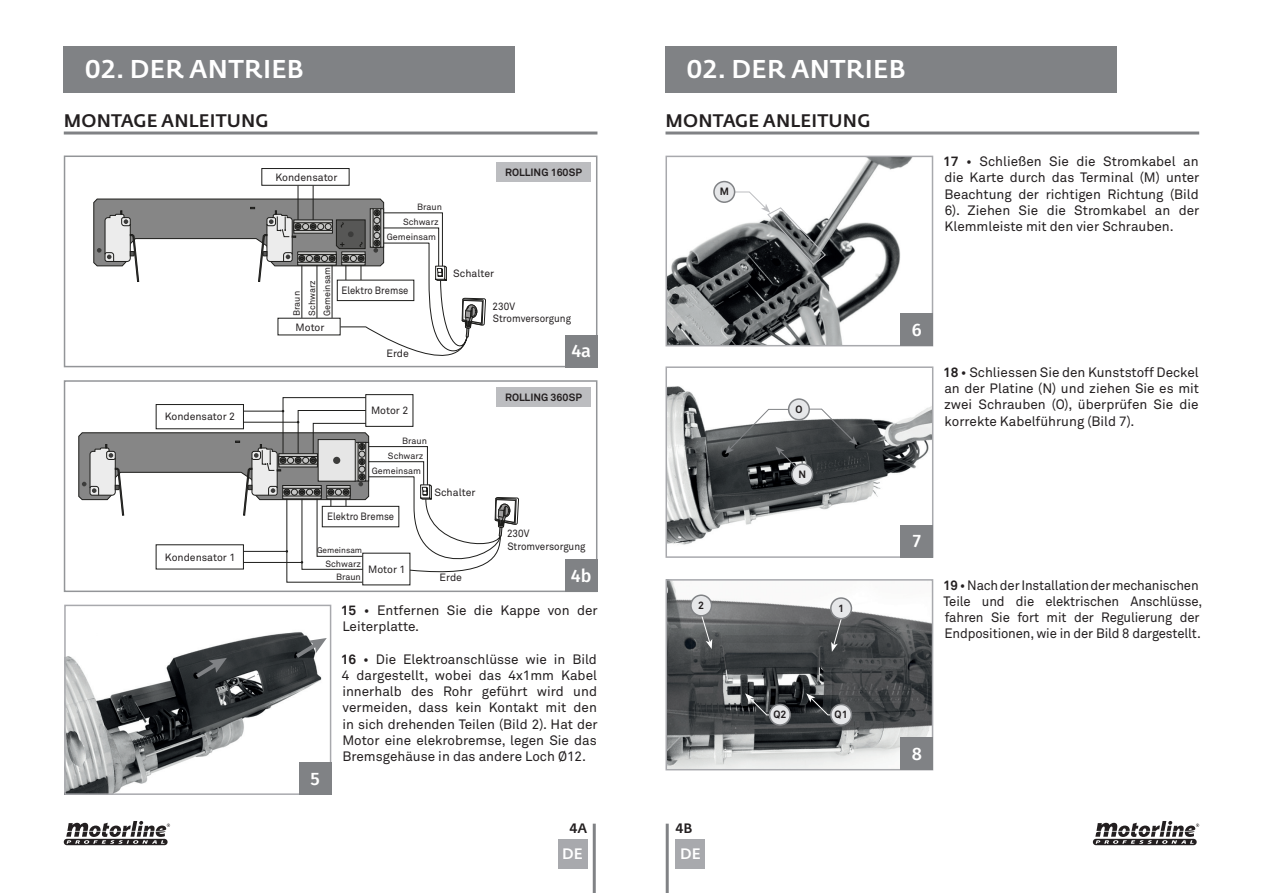
<style>
.page{position:relative;width:1263px;height:893px;background:#fff}
.page>*{position:absolute;margin:0;border:0;box-sizing:border-box;transform-origin:0 0}
.t1{font:500 25.5px "Fedra Sans Std";letter-spacing:.01em;color:#fff}
.t2{font:500 18px "Fedra Sans Std";letter-spacing:.01em;color:#231f20}
.t3{font:500 18px "Fira Sans";color:#fff}
.t4{font:500 15px "Fedra Sans Std";color:#fff}
.t5{font:13.5px/16.2px "Akkurat Pro";letter-spacing:-.005em;color:#231f20;text-align:justify}
.t6{font:500 13.5px "Fedra Sans Std";color:#231f20}
.t7{font:10.5px "Akkurat Pro";color:#231f20}
.t8{font:10.5px/12.6px "Akkurat Pro";color:#231f20;scale:.94 1}
.t9{font:700 10.5px "Akkurat Pro";color:#231f20}
.t10{font:10.5px "Akkurat Pro";color:#231f20;scale:.9 1}
.t11{font:9px/15.3px "Akkurat Pro";color:#231f20}
.t12{font:8.25px "Akkurat Pro";color:#231f20}
.s1{font-weight:700}
</style>
<div class="page">
<div style="left:665px;top:47px;width:452px;height:46px;background:#808285"></div>
<div style="left:64px;top:47px;width:451px;height:46px;background:#808285"></div>
<hr style="left:665px;top:132px;width:534px;height:3px;background:#808285">
<hr style="left:64px;top:132px;width:533px;height:3px;background:#808285">
<hr style="left:593px;top:824px;width:3px;height:69px;background:#808285">
<hr style="left:666px;top:824px;width:3px;height:69px;background:#808285">
<div style="left:675px;top:839px;width:30px;height:30px;background:#a8a9ad"></div>
<div style="left:558px;top:839px;width:29px;height:30px;background:#a8a9ad"></div>
<svg style="left:93px;top:162px;width:498px;height:194px"></svg>
<div style="left:64px;top:156px;width:533px;height:211px;border:2px solid #939598"></div>
<svg style="left:78px;top:397px;width:441px;height:187px"></svg>
<div style="left:64px;top:380px;width:533px;height:212px;border:2px solid #939598"></div>
<img style="left:668px;top:159px;width:262px;height:184px">
<div style="left:665px;top:156px;width:268px;height:190px;border:2px solid #a8a9ad"></div>
<img style="left:67px;top:632px;width:255px;height:160px">
<div style="left:64px;top:605px;width:267px;height:190px;border:2px solid #a8a9ad"></div>
<div style="left:714px;top:182px;width:21px;height:20px;background:#e6e7e9;border-radius:50%"></div>
<div style="left:713px;top:181px;width:22px;height:22px;border:2px solid #808285;border-radius:50%"></div>
<div style="left:299px;top:762px;width:32px;height:33px;background:#808285"></div>
<div style="left:565px;top:559px;width:32px;height:33px;background:#808285"></div>
<div style="left:900px;top:314px;width:33px;height:32px;background:#808285"></div>
<svg style="left:725px;top:191px;width:101px;height:74px"></svg>
<img style="left:668px;top:386px;width:262px;height:159px">
<div style="left:665px;top:366px;width:268px;height:192px;border:2px solid #a8a9ad"></div>
<svg style="left:725px;top:408px;width:133px;height:65px"></svg>
<div style="left:789px;top:399px;width:20px;height:21px;background:#e6e7e9;border-radius:50%"></div>
<div style="left:788px;top:398px;width:22px;height:22px;border:2px solid #808285;border-radius:50%"></div>
<div style="left:792px;top:464px;width:20px;height:21px;background:#e6e7e9;border-radius:50%"></div>
<div style="left:791px;top:463px;width:22px;height:22px;border:2px solid #808285;border-radius:50%"></div>
<div style="left:900px;top:525px;width:33px;height:32px;background:#808285"></div>
<img style="left:668px;top:582px;width:262px;height:185px">
<div style="left:665px;top:579px;width:268px;height:191px;border:2px solid #a8a9ad"></div>
<div style="left:900px;top:737px;width:33px;height:33px;background:#808285"></div>
<svg style="left:745px;top:693px;width:34px;height:23px"></svg>
<svg style="left:806px;top:693px;width:34px;height:23px"></svg>
<div style="left:770px;top:704px;width:20px;height:21px;background:#e6e7e9;border-radius:50%"></div>
<div style="left:769px;top:704px;width:22px;height:22px;border:2px solid #808285;border-radius:50%"></div>
<div style="left:831px;top:704px;width:20px;height:21px;background:#e6e7e9;border-radius:50%"></div>
<div style="left:830px;top:704px;width:22px;height:22px;border:2px solid #808285;border-radius:50%"></div>
<svg style="left:696px;top:599px;width:16px;height:50px"></svg>
<svg style="left:831px;top:614px;width:13px;height:38px"></svg>
<div style="left:691px;top:595px;width:20px;height:21px;background:#e6e7e9;border-radius:50%"></div>
<div style="left:690px;top:594px;width:22px;height:23px;border:2px solid #808285;border-radius:50%"></div>
<div style="left:831px;top:598px;width:20px;height:21px;background:#e6e7e9;border-radius:50%"></div>
<div style="left:830px;top:597px;width:22px;height:22px;border:2px solid #808285;border-radius:50%"></div>
<div style="left:565px;top:335px;width:32px;height:32px;background:#808285"></div>
<div style="left:496px;top:387px;width:94px;height:20px;background:#bcbdc0"></div>
<div style="left:496px;top:162px;width:94px;height:20px;background:#bcbdc0"></div>
<svg style="left:196px;top:658px;width:64px;height:31px;background:#494c4e"></svg>
<svg style="left:296px;top:638px;width:31px;height:20px"></svg>
<svg style="left:1093px;top:821px;width:106px;height:24px"></svg>
<svg style="left:64px;top:821px;width:106px;height:24px"></svg>
<h1 class="t1" style="left:85px;top:53px;width:220px">02. DER ANTRIEB</h1>
<h1 class="t1" style="left:687px;top:53px;width:220px">02. DER ANTRIEB</h1>
<h2 class="t2" style="left:64px;top:110px;width:206px">MONTAGE ANLEITUNG</h2>
<h2 class="t2" style="left:666px;top:110px;width:206px">MONTAGE ANLEITUNG</h2>
<p class="t7" style="left:165px;top:410px;width:72px">Kondensator 2</p>
<p class="t7" style="left:165px;top:551px;width:72px">Kondensator 1</p>
<p class="t7" style="left:275px;top:171px;width:64px">Kondensator</p>
<p class="t11" style="left:417px;top:199px;width:26px">Braun</p>
<p class="t11" style="left:403px;top:214px;width:37px">Schwarz</p>
<p class="t11" style="left:387px;top:230px;width:51px">Gemeinsam</p>
<p class="t11" style="left:289px;top:316px;width:51px;rotate:-90deg">Braun<br>Schwarz<br>Gemeinsam</p>
<p class="t7" style="left:296px;top:321px;width:30px">Motor</p>
<p class="t10" style="left:341px;top:284px;width:76px">Elektro Bremse</p>
<p class="t7" style="left:387px;top:347px;width:24px">Erde</p>
<p class="t7" style="left:371px;top:404px;width:39px">Motor 2</p>
<p class="t11" style="left:402px;top:434px;width:26px">Braun</p>
<p class="t11" style="left:372px;top:449px;width:53px;text-align:right">Schwarz<br>Gemeinsam</p>
<p class="t9" style="left:505px;top:166px;width:78px">ROLLING 160SP</p>
<p class="t7" style="left:453px;top:267px;width:43px">Schalter</p>
<p class="t8" style="left:493px;top:300px;width:85px">230V<br>Stromversorgung</p>
<h2 class="t3" style="left:571px;top:337px;width:21px">4a</h2>
<p class="t9" style="left:505px;top:391px;width:78px">ROLLING 360SP</p>
<p class="t10" style="left:327px;top:511px;width:76px">Elektro Bremse</p>
<p class="t12" style="left:317px;top:546px;width:47px">Gemeinsam</p>
<p class="t11" style="left:326px;top:556px;width:37px">Schwarz</p>
<p class="t11" style="left:336px;top:569px;width:26px">Braun</p>
<p class="t7" style="left:368px;top:563px;width:39px">Motor 1</p>
<p class="t7" style="left:434px;top:486px;width:43px">Schalter</p>
<p class="t7" style="left:440px;top:572px;width:24px">Erde</p>
<p class="t8" style="left:507px;top:528px;width:85px">230V<br>Stromversorgung</p>
<h2 class="t3" style="left:571px;top:561px;width:22px">4b</h2>
<h2 class="t3" style="left:310px;top:764px;width:11px">5</h2>
<p class="t5" style="left:341px;top:603px;width:258px"><span class="s1">15</span> • Entfernen Sie die Kappe von der<br>Leiterplatte.</p>
<p class="t5" style="left:341px;top:651px;width:258px"><span class="s1">16</span> • Die Elektroanschlüsse wie in Bild 4 dargestellt, wobei das 4x1mm Kabel innerhalb des Rohr geführt wird und vermeiden, dass kein Kontakt mit den in sich drehenden Teilen (Bild 2). Hat der Motor eine elekrobremse, legen Sie das Bremsgehäuse in das andere Loch Ø12.</p>
<p class="t9" style="left:720px;top:185px;width:11px">M</p>
<p class="t9" style="left:795px;top:403px;width:9px">O</p>
<p class="t9" style="left:798px;top:468px;width:9px">N</p>
<p class="t9" style="left:698px;top:599px;width:7px">2</p>
<p class="t9" style="left:838px;top:602px;width:7px">1</p>
<p class="t9" style="left:773px;top:708px;width:15px">Q2</p>
<p class="t9" style="left:835px;top:708px;width:15px">Q1</p>
<p class="t6" style="left:569px;top:820px;width:19px">4A</p>
<p class="t6" style="left:675px;top:820px;width:19px">4B</p>
<p class="t4" style="left:562px;top:845px;width:22px">DE</p>
<p class="t4" style="left:680px;top:845px;width:22px">DE</p>
<p class="t6" style="left:569px;top:820px;width:10px">5</p>
<p class="t6" style="left:675px;top:820px;width:10px">5</p>
<h2 class="t3" style="left:912px;top:315px;width:11px">6</h2>
<h2 class="t3" style="left:913px;top:527px;width:10px">7</h2>
<h2 class="t3" style="left:912px;top:739px;width:12px">8</h2>
<p class="t5" style="left:943px;top:154px;width:258px"><span class="s1">17</span> • Schließen Sie die Stromkabel an die Karte durch das Terminal (M) unter Beachtung der richtigen Richtung (Bild 6). Ziehen Sie die Stromkabel an der Klemmleiste mit den vier Schrauben.</p>
<p class="t5" style="left:943px;top:365px;width:257px"><span class="s1">18</span> • Schliessen Sie den Kunststoff Deckel an der Platine (N) und ziehen Sie es mit zwei Schrauben (O), überprüfen Sie die korrekte Kabelführung (Bild 7).</p>
<p class="t5" style="left:943px;top:577px;width:261px;text-align:left"><span class="s1">19</span> • Nach der Installation der mechanischen Teile und die elektrischen Anschlüsse, fahren Sie fort mit der Regulierung der Endpositionen, wie in der Bild 8 dargestellt.</p>
</div>
